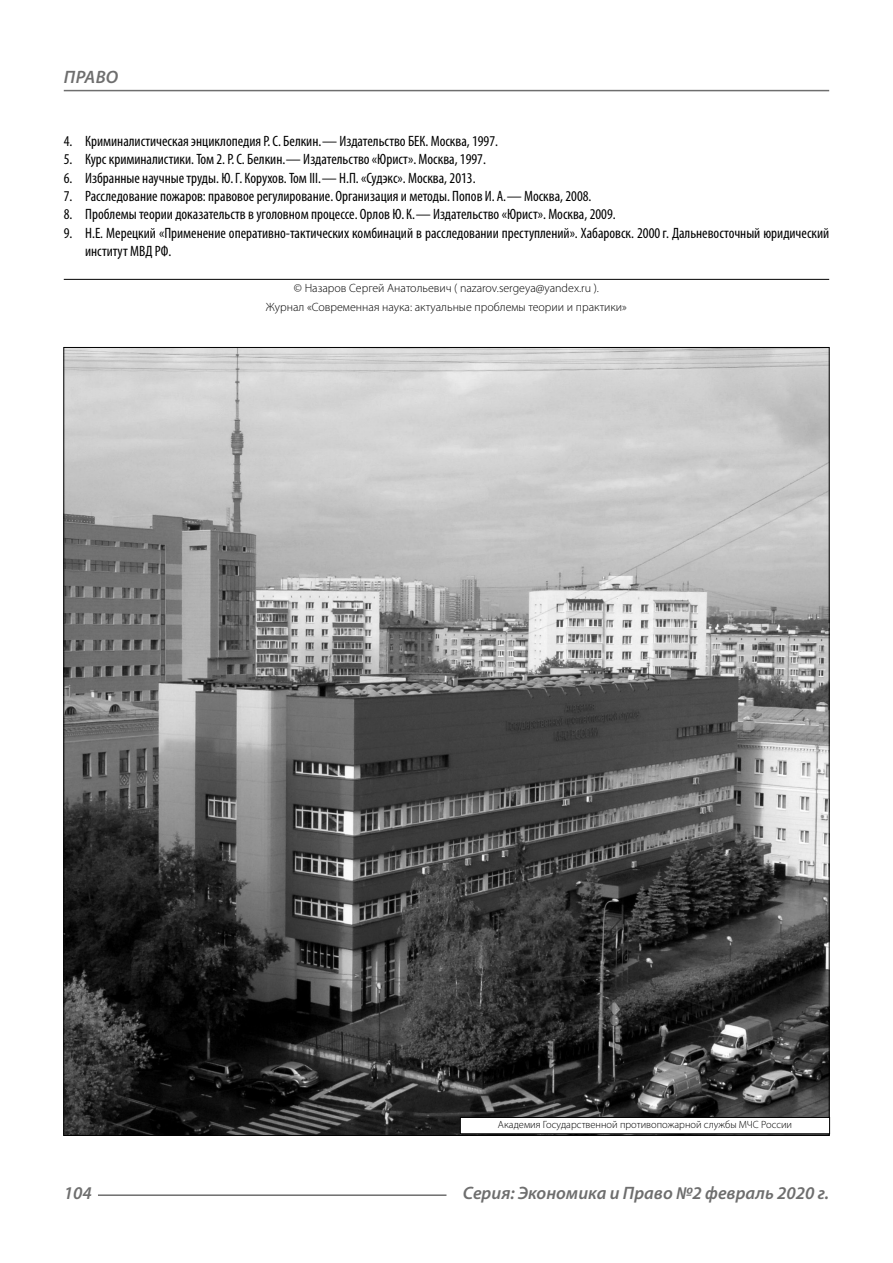
<style>
.page{position:relative;width:893px;height:1263px;background:#fff}
.page>*{position:absolute;margin:0;border:0;box-sizing:border-box;transform-origin:0 0}
.t1{font:italic 600 18px "Myriad Pro";color:#6e6e6e}
.t2{font:condensed 15px/18.3px "Myriad Pro";color:#000}
.Copy{font:300 12px/18.3px "Myriad Pro";color:#000;text-align:center}
.Author-doc{font:300 10.5px "Myriad Pro";color:#000}
</style>
<div class="page">
<hr style="left:64px;top:279px;width:765px;height:1px;background:#000">
<img style="left:65px;top:349px;width:763px;height:785px">
<div style="left:460px;top:1117px;width:370px;height:17px;background:#fff"></div>
<div style="left:460px;top:1117px;width:370px;height:17px;border:1px solid #000"></div>
<hr style="left:98px;top:1194px;width:348px;height:2px;background:#6e6e6e">
<hr style="left:64px;top:90px;width:765px;height:1px;background:#6e6e6e">
<p class="t1" style="left:64px;top:66px;width:24px">Право</p>
<p class="t2" style="left:64px;top:132px;width:436px">4. Криминалистическая энциклопедия Р.С. Белкин.— Издательство БЕК. Москва, 1997.</p>
<p class="t2" style="left:64px;top:150px;width:424px">5. Курс криминалистики. Том 2. Р.С. Белкин.— Издательство «Юрист». Москва, 1997.</p>
<p class="t2" style="left:64px;top:168px;width:413px">6. Избранные научные труды. Ю.Г. Корухов. Том III.— Н.П. «Судэкс». Москва, 2013.</p>
<p class="t2" style="left:64px;top:187px;width:529px">7. Расследование пожаров: правовое регулирование. Организация и методы. Попов И. А.— Москва, 2008.</p>
<p class="t2" style="left:64px;top:205px;width:553px">8. Проблемы теории доказательств в уголовном процессе. Орлов Ю.К.— Издательство «Юрист». Москва, 2009.</p>
<p class="t2" style="left:85px;top:223px;width:746px;text-indent:-21px">9. Н.Е. Мерецкий «Применение оперативно-тактических комбинаций в расследовании преступлений». Хабаровск. 2000 г. Дальневосточный юридический институт МВД РФ.</p>
<p class="Copy" style="left:266px;top:279px;width:363px">© Назаров Сергей Анатольевич ( nazarov.sergeya@yandex.ru ).<br>Журнал «Современная наука: актуальные проблемы теории и практики»</p>
<p class="Author-doc" style="left:498px;top:1118px;width:296px">Академия Государственной противопожарной службы МЧС России</p>
<p class="t1" style="left:64px;top:1182px;width:30px">104</p>
<p class="t1" style="left:463px;top:1182px;width:368px">Серия: Экономика и Право №2 февраль 2020 г.</p>
</div>
